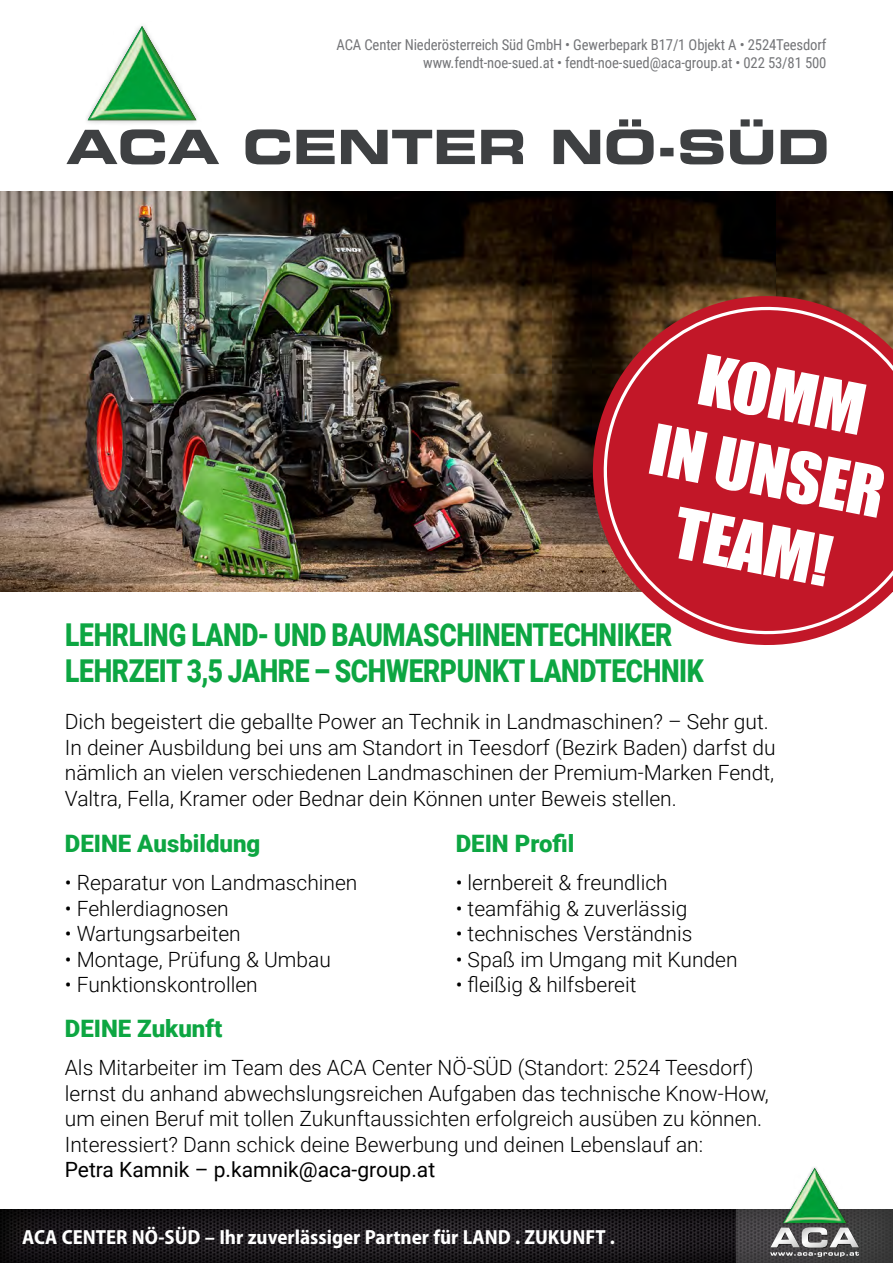
<style>
.page{position:relative;width:893px;height:1263px;background:#fff}
.page>*{position:absolute;margin:0;border:0;box-sizing:border-box;transform-origin:0 0}
.t1{font:64.65px/77.6px "Impact";color:#fff;text-align:center;scale:1.05 1}
.t2{font:900 31.5px/36px "Roboto";letter-spacing:-.015em;color:#0da642;scale:.84 1}
.t3{font:900 24px "Roboto";color:#0da642}
.t4{font:300 21px/25.5px "Roboto";color:#000}
.t5{font:21px "Roboto";color:#000}
.t6{font:700 semi-condensed 20.4px "Myriad Pro";color:#fff}
.t7{font:15px/18px "Roboto Condensed";letter-spacing:-.01em;color:#747578;text-align:right}
</style>
<div class="page">
<img style="left:0;top:192px;width:777px;height:399px">
<img style="left:777px;top:192px;width:116px;height:89px">
<div style="left:0;top:1198px;width:893px;height:65px;background:#000;opacity:.75"></div>
<svg style="left:737px;top:1209px;width:156px;height:54px;background:#3e3d3e"></svg>
<svg style="left:770px;top:1168px;width:89px;height:89px"></svg>
<svg style="left:66px;top:116px;width:760px;height:48px"></svg>
<img style="left:88px;top:26px;width:108px;height:94px">
<svg style="left:578px;top:281px;width:315px;height:311px;background:#362615"></svg>
<svg style="left:587px;top:291px;width:306px;height:354px;background:#b7303a"></svg>
<p class="t7" style="left:336px;top:35px;width:492px">ACA Center Niederösterreich Süd GmbH • Gewerbepark B17/1 Objekt A • 2524Teesdorf www.fendt-noe-sued.at • fendt-noe-sued@aca-group.at • 022 53/81 500</p>
<h1 class="t1" style="left:673px;top:332px;width:227px;rotate:11deg">KOMM<br>IN UNSER<br>TEAM!</h1>
<h2 class="t2" style="left:65px;top:616px;width:761px">LEHRLING LAND- UND BAUMASCHINENTECHNIKER<br>LEHRZEIT 3,5 JAHRE – SCHWERPUNKT LANDTECHNIK</h2>
<p class="t4" style="left:65px;top:708px;width:712px">Dich begeistert die geballte Power an Technik in Landmaschinen? – Sehr gut.<br>In deiner Ausbildung bei uns am Standort in Teesdorf (Bezirk Baden) darfst du nämlich an vielen verschiedenen Landmaschinen der Premium-Marken Fendt, Valtra, Fella, Kramer oder Bednar dein Können unter Beweis stellen.</p>
<p class="t3" style="left:65px;top:827px;width:197px">DEINE Ausbildung</p>
<p class="t4" style="left:65px;top:869px;width:294px">• Reparatur von Landmaschinen</p>
<p class="t4" style="left:65px;top:895px;width:165px">• Fehlerdiagnosen</p>
<p class="t4" style="left:65px;top:920px;width:177px">• Wartungsarbeiten</p>
<p class="t4" style="left:65px;top:946px;width:268px">• Montage, Prüfung &amp; Umbau</p>
<p class="t4" style="left:65px;top:971px;width:194px">• Funktionskontrollen</p>
<p class="t3" style="left:456px;top:827px;width:120px">DEIN Profil</p>
<p class="t4" style="left:456px;top:869px;width:214px">• lernbereit &amp; freundlich</p>
<p class="t4" style="left:456px;top:895px;width:233px">• teamfähig &amp; zuverlässig</p>
<p class="t4" style="left:456px;top:920px;width:238px">• technisches Verständnis</p>
<p class="t4" style="left:456px;top:946px;width:283px">• Spaß im Umgang mit Kunden</p>
<p class="t4" style="left:456px;top:971px;width:182px">• fleißig &amp; hilfsbereit</p>
<p class="t3" style="left:65px;top:1011px;width:159px">DEINE Zukunft</p>
<p class="t4" style="left:65px;top:1054px;width:706px">Als Mitarbeiter im Team des ACA Center NÖ-SÜD (Standort: 2524 Teesdorf) lernst du anhand abwechslungsreichen Aufgaben das technische Know-How, um einen Beruf mit tollen Zukunftaussichten erfolgreich ausüben zu können.<br>Interessiert? Dann schick deine Bewerbung und deinen Lebenslauf an:</p>
<p class="t5" style="left:65px;top:1155px;width:372px">Petra Kamnik – p.kamnik@aca-group.at</p>
<p class="t6" style="left:22px;top:1224px;width:594px">ACA CENTER NÖ-SÜD – Ihr zuverlässiger Partner für LAND . ZUKUNFT .</p>
</div>
